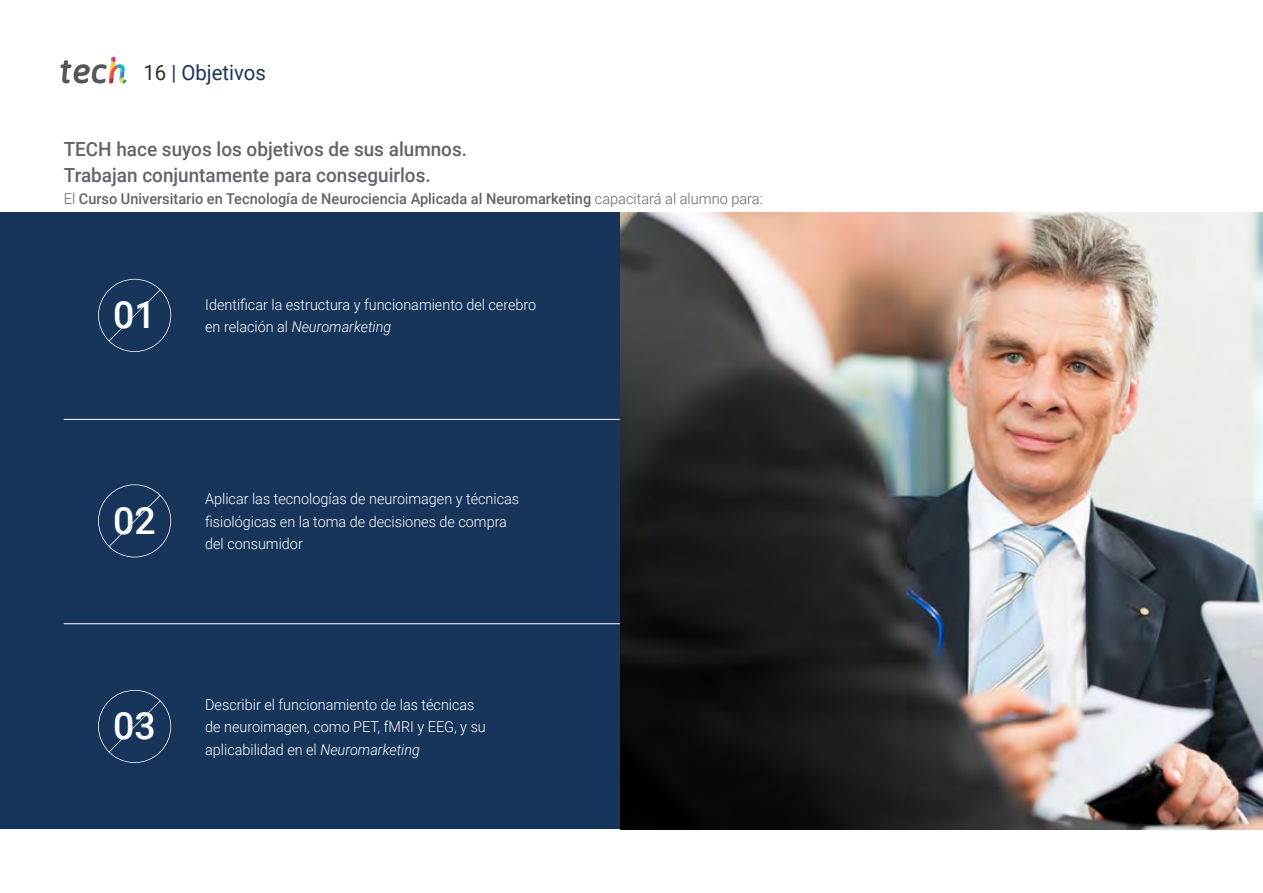
<style>
.page{position:relative;width:1263px;height:893px;background:#fff}
.page>*{position:absolute;margin:0;border:0;box-sizing:border-box;transform-origin:0 0}
.t1{font:500 37.5px "Roboto";color:#fff}
.t2{font:21px "Roboto";color:#1a355c}
.t3{font:500 19.5px/25.5px "Roboto";color:#61646a}
.t4{font:300 15px/22.5px "Roboto";color:#fff;scale:.96 1}
.t5{font:500 15px "Roboto";color:#61646a}
.s1{color:#312e20}
.s2{font-weight:300}
.s3{font-style:italic}
</style>
<div class="page">
<svg style="left:61px;top:57px;width:65px;height:27px"></svg>
<div style="left:0;top:213px;width:621px;height:616px;background:#17355b"></div>
<svg style="left:98px;top:279px;width:73px;height:73px"></svg>
<svg style="left:98px;top:484px;width:73px;height:73px"></svg>
<svg style="left:98px;top:690px;width:73px;height:73px"></svg>
<hr style="left:64px;top:419px;width:1199px;height:1px;background:#fff">
<hr style="left:64px;top:623px;width:1199px;height:1px;background:#fff">
<img style="left:621px;top:213px;width:642px;height:616px">
<h2 class="t2" style="left:144px;top:57px;width:124px"><span class="s1">16</span> | Objetivos</h2>
<h3 class="t3" style="left:64px;top:136px;width:405px">TECH hace suyos los objetivos de sus alumnos.<br>Trabajan conjuntamente para conseguirlos.</h3>
<p class="t5" style="left:64px;top:188px;width:700px"><span class="s2">El</span> Curso Universitario en Tecnología de Neurociencia Aplicada al Neuromarketing <span class="s2">capacitará al alumno para:</span></p>
<h1 class="t1" style="left:113px;top:288px;width:44px">01</h1>
<p class="t4" style="left:205px;top:293px;width:346px">Identificar la estructura y funcionamiento del cerebro en relación al <span class="s3">Neuromarketing</span></p>
<h1 class="t1" style="left:113px;top:494px;width:44px">02</h1>
<p class="t4" style="left:205px;top:487px;width:329px">Aplicar las tecnologías de neuroimagen y técnicas fisiológicas en la toma de decisiones de compra del consumidor</p>
<h1 class="t1" style="left:113px;top:699px;width:44px">03</h1>
<p class="t4" style="left:205px;top:692px;width:294px">Describir el funcionamiento de las técnicas de neuroimagen, como PET, fMRI y EEG, y su aplicabilidad en el <span class="s3">Neuromarketing</span></p>
</div>
